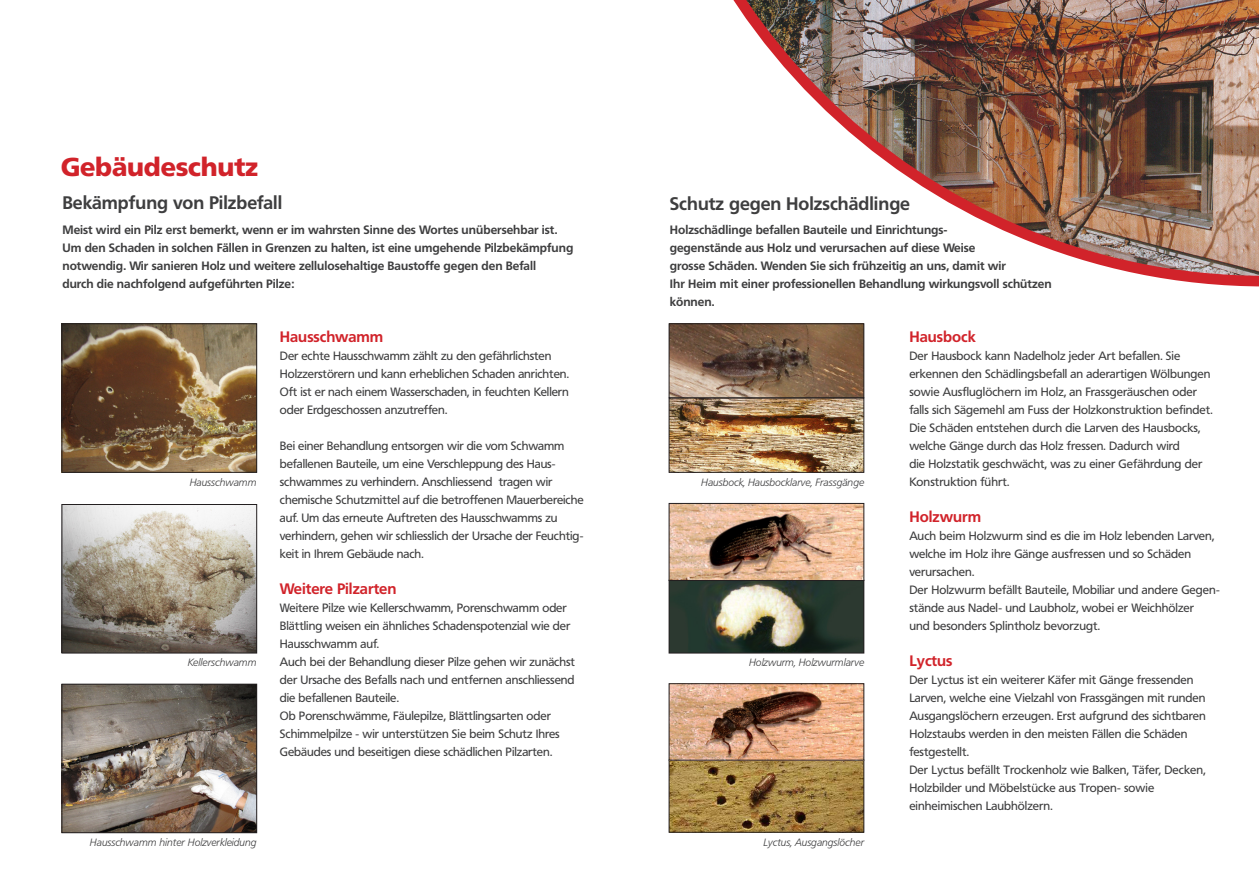
<style>
.page{position:relative;width:1259px;height:893px;background:#fff}
.page>*{position:absolute;margin:0;border:0;box-sizing:border-box;transform-origin:0 0}
.t1{font:900 25.5px "Frutiger BQ";letter-spacing:-.01em;color:#d1232a}
.t2{font:700 18px "Frutiger BQ";color:#3e3e3f}
.t3{font:700 15px "Frutiger BQ";color:#d1232a}
.t4{font:12px/18px "Frutiger BQ";letter-spacing:-.005em;color:#3e3e3f}
.t5{font:700 12px/18px "Frutiger BQ";color:#3e3e3f}
.t6{font:italic 300 10.5px "Frutiger BQ";color:#3e3e3f}
</style>
<div class="page">
<img style="left:64px;top:326px;width:191px;height:144px">
<div style="left:62px;top:324px;width:195px;height:148px;border:1px solid #231f20"></div>
<img style="left:64px;top:506px;width:191px;height:145px">
<div style="left:62px;top:504px;width:195px;height:149px;border:1px solid #231f20"></div>
<img style="left:64px;top:686px;width:191px;height:145px">
<div style="left:62px;top:684px;width:195px;height:149px;border:1px solid #231f20"></div>
<img style="left:671px;top:505px;width:191px;height:146px">
<div style="left:669px;top:580px;width:195px;height:73px;border:1px solid #231f20"></div>
<img style="left:671px;top:326px;width:191px;height:144px">
<div style="left:669px;top:398px;width:195px;height:74px;border:1px solid #231f20"></div>
<img style="left:671px;top:686px;width:191px;height:144px">
<div style="left:669px;top:760px;width:195px;height:72px;border:1px solid #231f20"></div>
<div style="left:669px;top:503px;width:195px;height:78px;border:1px solid #231f20"></div>
<div style="left:669px;top:324px;width:195px;height:74px;border:1px solid #231f20"></div>
<img style="left:733px;top:0;width:526px;height:286px">
<h1 class="t1" style="left:61px;top:152px;width:199px">Gebäudeschutz</h1>
<h2 class="t2" style="left:62px;top:192px;width:221px">Bekämpfung von Pilzbefall</h2>
<h2 class="t2" style="left:670px;top:193px;width:241px">Schutz gegen Holzschädlinge</h2>
<p class="t5" style="left:62px;top:221px;width:512px">Meist wird ein Pilz erst bemerkt, wenn er im wahrsten Sinne des Wortes unübersehbar ist.<br>Um den Schaden in solchen Fällen in Grenzen zu halten, ist eine umgehende Pilzbekämpfung notwendig. Wir sanieren Holz und weitere zellulosehaltige Baustoffe gegen den Befall<br>durch die nachfolgend aufgeführten Pilze:</p>
<p class="t5" style="left:670px;top:221px;width:383px">Holzschädlinge befallen Bauteile und Einrichtungs-<br>gegenstände aus Holz und verursachen auf diese Weise<br>grosse Schäden. Wenden Sie sich frühzeitig an uns, damit wir<br>Ihr Heim mit einer professionellen Behandlung wirkungsvoll schützen können.</p>
<p class="t6" style="left:190px;top:476px;width:68px">Hausschwamm</p>
<p class="t6" style="left:188px;top:656px;width:70px">Kellerschwamm</p>
<p class="t3" style="left:280px;top:328px;width:105px">Hausschwamm</p>
<p class="t4" style="left:280px;top:347px;width:291px">Der echte Hausschwamm zählt zu den gefährlichsten Holzzerstörern und kann erheblichen Schaden anrichten.<br>Oft ist er nach einem Wasserschaden, in feuchten Kellern oder Erdgeschossen anzutreffen.</p>
<p class="t4" style="left:280px;top:437px;width:305px">Bei einer Behandlung entsorgen wir die vom Schwamm befallenen Bauteile, um eine Verschleppung des Haus&shy;schwammes zu verhindern. Anschliessend tragen wir chemische Schutzmittel auf die betroffenen Mauerbereiche auf. Um das erneute Auftreten des Hausschwamms zu verhindern, gehen wir schliesslich der Ursache der Feuchtig&shy;keit in Ihrem Gebäude nach.</p>
<p class="t3" style="left:280px;top:580px;width:118px">Weitere Pilzarten</p>
<p class="t4" style="left:280px;top:599px;width:297px">Weitere Pilze wie Kellerschwamm, Porenschwamm oder Blättling weisen ein ähnliches Schadenspotenzial wie der Hausschwamm auf.<br>Auch bei der Behandlung dieser Pilze gehen wir zunächst der Ursache des Befalls nach und entfernen anschliessend die befallenen Bauteile.<br>Ob Porenschwämme, Fäulepilze, Blättlingsarten oder Schimmelpilze - wir unterstützen Sie beim Schutz Ihres Gebäudes und beseitigen diese schädlichen Pilzarten.</p>
<p class="t6" style="left:701px;top:476px;width:164px">Hausbock, Hausbocklarve, Frassgänge</p>
<p class="t6" style="left:749px;top:656px;width:117px">Holzwurm, Holzwurmlarve</p>
<p class="t3" style="left:909px;top:328px;width:68px">Hausbock</p>
<p class="t4" style="left:909px;top:347px;width:305px">Der Hausbock kann Nadelholz jeder Art befallen. Sie erkennen den Schädlingsbefall an aderartigen Wölbungen sowie Ausfluglöchern im Holz, an Frassgeräuschen oder falls sich Sägemehl am Fuss der Holzkonstruktion befindet.<br>Die Schäden entstehen durch die Larven des Hausbocks, welche Gänge durch das Holz fressen. Dadurch wird<br>die Holzstatik geschwächt, was zu einer Gefährdung der Konstruktion führt.</p>
<p class="t3" style="left:909px;top:508px;width:73px">Holzwurm</p>
<p class="t4" style="left:909px;top:527px;width:312px">Auch beim Holzwurm sind es die im Holz lebenden Larven, welche im Holz ihre Gänge ausfressen und so Schäden verursachen.<br>Der Holzwurm befällt Bauteile, Mobiliar und andere Gegen&shy;stände aus Nadel- und Laubholz, wobei er Weichhölzer<br>und besonders Splintholz bevorzugt.</p>
<p class="t3" style="left:909px;top:652px;width:45px">Lyctus</p>
<p class="t4" style="left:909px;top:671px;width:298px">Der Lyctus ist ein weiterer Käfer mit Gänge fressenden Larven, welche eine Vielzahl von Frassgängen mit runden Ausgangslöchern erzeugen. Erst aufgrund des sichtbaren Holzstaubs werden in den meisten Fällen die Schäden festgestellt.<br>Der Lyctus befällt Trockenholz wie Balken, Täfer, Decken, Holzbilder und Möbelstücke aus Tropen- sowie einheimischen Laubhölzern.</p>
<p class="t6" style="left:90px;top:836px;width:168px">Hausschwamm hinter Holzverkleidung</p>
<p class="t6" style="left:763px;top:836px;width:102px">Lyctus, Ausgangslöcher</p>
</div>
